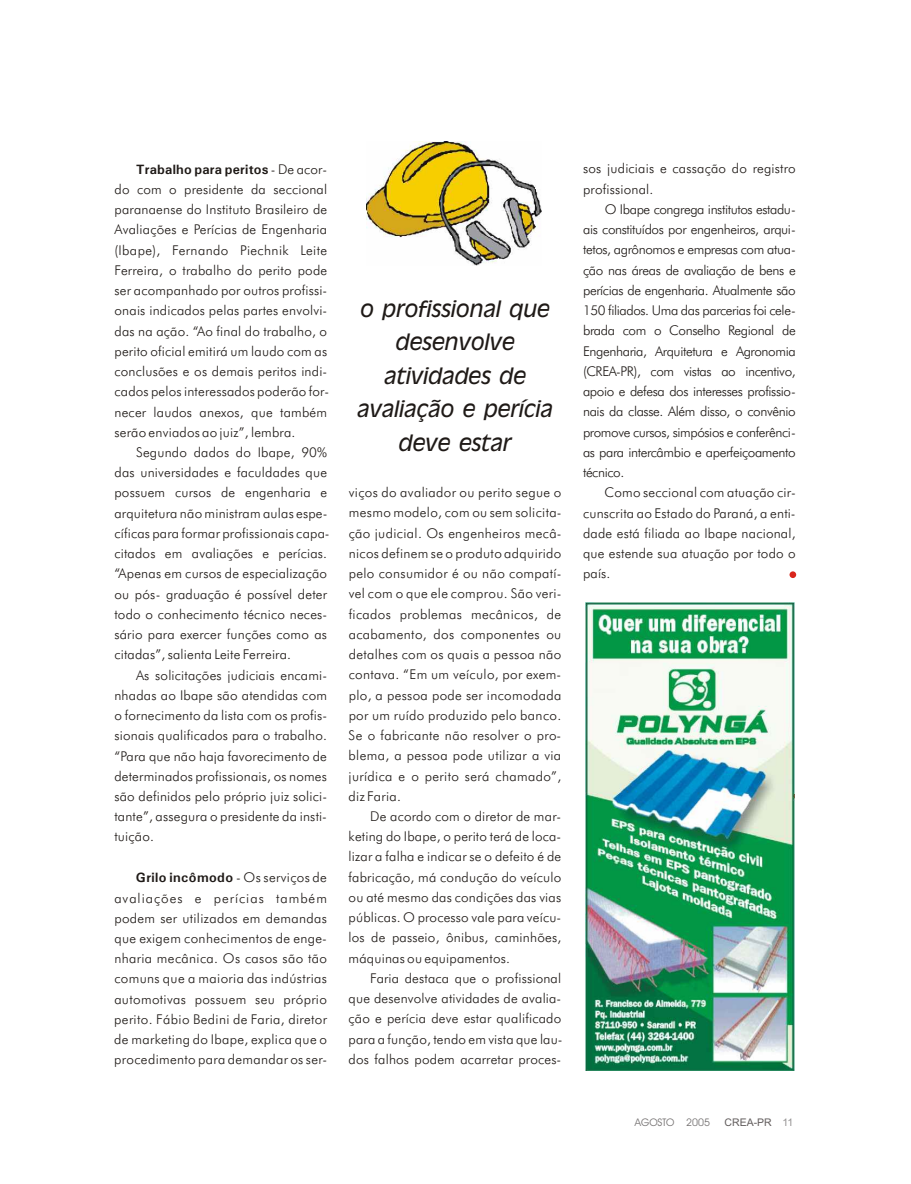
<style>
.page{position:relative;width:911px;height:1184px;background:#fff}
.page>*{position:absolute;margin:0;border:0;box-sizing:border-box;transform-origin:0 0}
.t1{font:italic 21px/33.5px "Antique Olive";letter-spacing:-.02em;color:#1f1a17;text-align:center}
.t2{font:13.5px/20.2px "Futura Lt BT";letter-spacing:.015em;color:#1f1a17}
.t3{font:13.5px "Futura Lt BT";letter-spacing:-.03em;color:#1f1a17}
.t4{font:700 13.5px "Univers";letter-spacing:.015em;color:#1f1a17}
.t5{font:13.5px "Futura Lt BT";letter-spacing:.07em;color:#1f1a17}
.t6{font:10.5px "Avant Garde Bk BT";letter-spacing:.005em;color:#737070}
.t7{font:10.5px "Arial";color:#615c5c}
.s1{font-family:"Futura Lt BT";font-weight:400}
.s2{color:#969494}
</style>
<div class="page">
<img style="left:585px;top:603px;width:209px;height:467px">
<img style="left:367px;top:142px;width:174px;height:123px">
<div style="left:789px;top:571px;width:7px;height:7px;background:#d9261c;border-radius:50%"></div>
<p class="t4" style="left:136px;top:164px;width:192px">Trabalho para peritos <span class="s1">- De acor-</span></p>
<p class="t2" style="left:583px;top:160px;width:214px">sos judiciais e cassação do registro</p>
<p class="t2" style="left:115px;top:180px;width:214px">do com o presidente da seccional</p>
<p class="t2" style="left:583px;top:180px;width:72px">profissional.</p>
<p class="t2" style="left:115px;top:200px;width:214px">paranaense do Instituto Brasileiro de</p>
<p class="t3" style="left:604px;top:204px;width:192px">O Ibape congrega institutos estadu-</p>
<p class="t2" style="left:115px;top:221px;width:214px">Avaliações e Perícias de Engenharia</p>
<p class="t3" style="left:583px;top:224px;width:214px">ais constituídos por engenheiros, arqui-</p>
<p class="t2" style="left:115px;top:241px;width:214px">(Ibape), Fernando Piechnik Leite</p>
<p class="t3" style="left:583px;top:244px;width:214px">tetos, agrônomos e empresas com atua-</p>
<p class="t2" style="left:115px;top:261px;width:214px">Ferreira, o trabalho do perito pode</p>
<p class="t3" style="left:583px;top:264px;width:214px">ção nas áreas de avaliação de bens e</p>
<p class="t2" style="left:115px;top:281px;width:214px">ser acompanhado por outros profissi-</p>
<p class="t3" style="left:583px;top:285px;width:214px">perícias de engenharia. Atualmente são</p>
<p class="t2" style="left:115px;top:302px;width:214px">onais indicados pelas partes envolvi-</p>
<p class="t3" style="left:583px;top:305px;width:214px">150 filiados. Uma das parcerias foi cele-</p>
<p class="t2" style="left:114px;top:322px;width:214px">das na ação. “Ao final do trabalho, o</p>
<p class="t3" style="left:583px;top:325px;width:214px">brada com o Conselho Regional de</p>
<p class="t2" style="left:114px;top:342px;width:214px">perito oficial emitirá um laudo com as</p>
<p class="t3" style="left:583px;top:345px;width:214px">Engenharia, Arquitetura e Agronomia</p>
<p class="t2" style="left:114px;top:362px;width:214px">conclusões e os demais peritos indi-</p>
<p class="t3" style="left:583px;top:365px;width:214px">(CREA-PR), com vistas ao incentivo,</p>
<p class="t2" style="left:114px;top:382px;width:216px">cados pelos interessados poderão for-</p>
<p class="t3" style="left:583px;top:386px;width:214px">apoio e defesa dos interesses profissio-</p>
<p class="t2" style="left:114px;top:403px;width:214px">necer laudos anexos, que também</p>
<p class="t3" style="left:583px;top:406px;width:214px">nais da classe. Além disso, o convênio</p>
<p class="t2" style="left:114px;top:423px;width:182px">serão enviados ao juiz”, lembra.</p>
<p class="t3" style="left:583px;top:426px;width:214px">promove cursos, simpósios e conferênci-</p>
<p class="t2" style="left:136px;top:443px;width:192px">Segundo dados do Ibape, 90%</p>
<p class="t3" style="left:583px;top:446px;width:214px">as para intercâmbio e aperfeiçoamento</p>
<p class="t2" style="left:114px;top:463px;width:214px">das universidades e faculdades que</p>
<p class="t3" style="left:583px;top:467px;width:43px">técnico.</p>
<p class="t2" style="left:114px;top:484px;width:214px">possuem cursos de engenharia e</p>
<p class="t2" style="left:349px;top:483px;width:214px">viços do avaliador ou perito segue o</p>
<p class="t2" style="left:604px;top:483px;width:192px">Como seccional com atuação cir-</p>
<p class="t2" style="left:114px;top:504px;width:214px">arquitetura não ministram aulas espe-</p>
<p class="t2" style="left:349px;top:504px;width:214px">mesmo modelo, com ou sem solicita-</p>
<p class="t2" style="left:583px;top:504px;width:214px">cunscrita ao Estado do Paraná, a enti-</p>
<p class="t2" style="left:114px;top:524px;width:217px">cíficas para formar profissionais capa-</p>
<p class="t2" style="left:349px;top:524px;width:214px">ção judicial. Os engenheiros mecâ-</p>
<p class="t2" style="left:583px;top:524px;width:214px">dade está filiada ao Ibape nacional,</p>
<p class="t2" style="left:114px;top:544px;width:214px">citados em avaliações e perícias.</p>
<p class="t2" style="left:349px;top:544px;width:214px">nicos definem se o produto adquirido</p>
<p class="t2" style="left:583px;top:544px;width:214px">que estende sua atuação por todo o</p>
<p class="t2" style="left:114px;top:565px;width:214px">“Apenas em cursos de especialização</p>
<p class="t2" style="left:349px;top:564px;width:214px">pelo consumidor é ou não compatí-</p>
<p class="t2" style="left:583px;top:564px;width:29px">país.</p>
<p class="t2" style="left:114px;top:585px;width:214px">ou pós- graduação é possível deter</p>
<p class="t2" style="left:349px;top:584px;width:214px">vel com o que ele comprou. São veri-</p>
<p class="t2" style="left:114px;top:605px;width:214px">todo o conhecimento técnico neces-</p>
<p class="t2" style="left:349px;top:605px;width:214px">ficados problemas mecânicos, de</p>
<p class="t2" style="left:114px;top:625px;width:214px">sário para exercer funções como as</p>
<p class="t2" style="left:349px;top:625px;width:214px">acabamento, dos componentes ou</p>
<p class="t2" style="left:114px;top:645px;width:178px">citadas”, salienta Leite Ferreira.</p>
<p class="t2" style="left:349px;top:645px;width:214px">detalhes com os quais a pessoa não</p>
<p class="t2" style="left:136px;top:666px;width:192px">As solicitações judiciais encami-</p>
<p class="t2" style="left:349px;top:665px;width:214px">contava. “Em um veículo, por exem-</p>
<p class="t2" style="left:114px;top:686px;width:214px">nhadas ao Ibape são atendidas com</p>
<p class="t2" style="left:348px;top:686px;width:214px">plo, a pessoa pode ser incomodada</p>
<p class="t2" style="left:114px;top:706px;width:214px">o fornecimento da lista com os profis-</p>
<p class="t2" style="left:348px;top:706px;width:214px">por um ruído produzido pelo banco.</p>
<p class="t2" style="left:114px;top:726px;width:214px">sionais qualificados para o trabalho.</p>
<p class="t2" style="left:348px;top:726px;width:214px">Se o fabricante não resolver o pro-</p>
<p class="t2" style="left:114px;top:747px;width:214px">“Para que não haja favorecimento de</p>
<p class="t2" style="left:348px;top:746px;width:214px">blema, a pessoa pode utilizar a via</p>
<p class="t2" style="left:114px;top:767px;width:214px">determinados profissionais, os nomes</p>
<p class="t2" style="left:348px;top:767px;width:214px">jurídica e o perito será chamado”,</p>
<p class="t2" style="left:114px;top:787px;width:214px">são definidos pelo próprio juiz solici-</p>
<p class="t2" style="left:348px;top:787px;width:54px">diz Faria.</p>
<p class="t2" style="left:114px;top:807px;width:214px">tante”, assegura o presidente da insti-</p>
<p class="t2" style="left:370px;top:807px;width:192px">De acordo com o diretor de mar-</p>
<p class="t2" style="left:114px;top:827px;width:41px">tuição.</p>
<p class="t2" style="left:348px;top:827px;width:214px">keting do Ibape, o perito terá de loca&shy;lizar a falha e indicar se o defeito é de</p>
<p class="t4" style="left:136px;top:873px;width:192px">Grilo incômodo <span class="s1">- Os serviços de</span></p>
<p class="t2" style="left:348px;top:868px;width:214px">fabricação, má condução do veículo</p>
<p class="t5" style="left:114px;top:892px;width:214px">avaliações e perícias também</p>
<p class="t2" style="left:348px;top:888px;width:214px">ou até mesmo das condições das vias</p>
<p class="t2" style="left:114px;top:909px;width:214px">podem ser utilizados em demandas</p>
<p class="t2" style="left:348px;top:908px;width:214px">públicas. O processo vale para veícu-</p>
<p class="t2" style="left:114px;top:929px;width:214px">que exigem conhecimentos de enge-</p>
<p class="t2" style="left:348px;top:928px;width:214px">los de passeio, ônibus, caminhões,</p>
<p class="t2" style="left:114px;top:949px;width:214px">nharia mecânica. Os casos são tão</p>
<p class="t2" style="left:348px;top:949px;width:163px">máquinas ou equipamentos.</p>
<p class="t2" style="left:114px;top:969px;width:214px">comuns que a maioria das indústrias</p>
<p class="t2" style="left:370px;top:969px;width:192px">Faria destaca que o profissional</p>
<p class="t2" style="left:114px;top:990px;width:214px">automotivas possuem seu próprio</p>
<p class="t2" style="left:348px;top:989px;width:214px">que desenvolve atividades de avalia-</p>
<p class="t2" style="left:114px;top:1010px;width:214px">perito. Fábio Bedini de Faria, diretor</p>
<p class="t2" style="left:348px;top:1009px;width:214px">ção e perícia deve estar qualificado</p>
<p class="t2" style="left:114px;top:1030px;width:214px">de marketing do Ibape, explica que o</p>
<p class="t2" style="left:348px;top:1030px;width:215px">para a função, tendo em vista que lau-</p>
<p class="t2" style="left:114px;top:1050px;width:214px">procedimento para demandar os ser-</p>
<p class="t2" style="left:348px;top:1050px;width:214px">dos falhos podem acarretar proces-</p>
<h1 class="t1" style="left:357px;top:293px;width:197px">o profissional que desenvolve atividades de avaliação e perícia deve estar</h1>
<p class="t6" style="left:634px;top:1118px;width:77px">AGOSTO 2005</p>
<p class="t7" style="left:724px;top:1118px;width:70px">CREA-PR <span class="s2">11</span></p>
</div>
